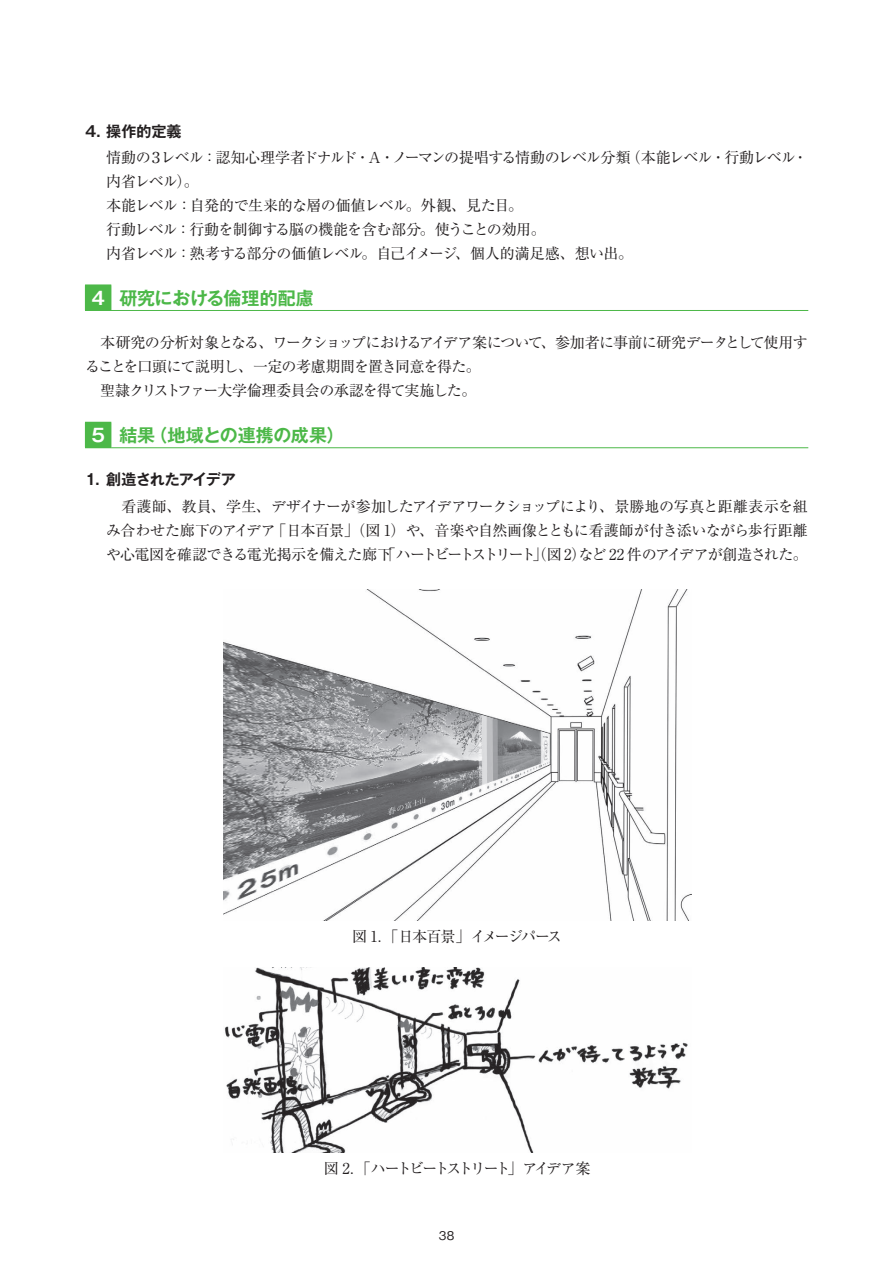
<style>
.page{position:relative;width:893px;height:1263px;background:#fff}
.page>*{position:absolute;margin:0;border:0;box-sizing:border-box;transform-origin:0 0}
.t1{font:700 18px "Gothic MB101 Pro De";letter-spacing:-.01em;color:#4cb848}
.t2{font:15px/24px "Ryumin Pro";letter-spacing:-.06em;color:#231f20}
.t3{font:15px "Ryumin Pro";letter-spacing:-.185em;color:#231f20}
.t4{font:15px "Ryumin Pro";letter-spacing:-.11em;color:#231f20}
.t5{font:700 15px "Gothic MB101 Pro De";letter-spacing:-.035em;color:#231f20}
.t6{font:700 15px "Gothic MB101 Pro De";letter-spacing:-.005em;color:#231f20}
.t7{font:500 12px "Gothic BBB Pro";color:#231f20}
.s1{color:#fff}
</style>
<div class="page">
<svg style="left:85px;top:285px;width:27px;height:26px"></svg>
<hr style="left:111px;top:310px;width:697px;height:1px;background:#4cb848">
<svg style="left:85px;top:422px;width:27px;height:26px"></svg>
<hr style="left:111px;top:447px;width:697px;height:1px;background:#4cb848">
<img style="left:223px;top:590px;width:468px;height:330px">
<img style="left:224px;top:967px;width:464px;height:185px">
<p class="t6" style="left:85px;top:118px;width:98px">4. 操作的定義</p>
<p class="t2" style="left:106px;top:144px;width:703px">情動の３レベル：認知心理学者ドナルド・A・ノーマンの提唱する情動のレベル分類（本能レベル・行動レベル・内省レベル）。<br>本能レベル：自発的で生来的な層の価値レベル。外観、見た目。<br>行動レベル：行動を制御する脳の機能を含む部分。使うことの効用。<br>内省レベル：熟考する部分の価値レベル。自己イメージ、個人的満足感、想い出。</p>
<p class="t1" style="left:91px;top:283px;width:224px"><span class="s1">4</span> 研究における倫理的配慮</p>
<p class="t2" style="left:85px;top:329px;width:724px">　本研究の分析対象となる、ワークショップにおけるアイデア案について、参加者に事前に研究データとして使用することを口頭にて説明し、一定の考慮期間を置き同意を得た。<br>　聖隷クリストファー大学倫理委員会の承認を得て実施した。</p>
<p class="t1" style="left:91px;top:420px;width:255px"><span class="s1">5</span> 結果（地域との連携の成果）</p>
<p class="t5" style="left:85px;top:467px;width:152px">1. 創造されたアイデア</p>
<p class="t2" style="left:106px;top:493px;width:703px;text-align:justify">　看護師、教員、学生、デザイナーが参加したアイデアワークショップにより、景勝地の写真と距離表示を組み合わせた廊下のアイデア「日本百景」（図 1）や、音楽や自然画像とともに看護師が付き添いながら歩行距離や心電図を確認できる電光掲示を備えた廊下「ハートビートストリート」（図 2）など 22 件のアイデアが創造された。</p>
<p class="t4" style="left:352px;top:924px;width:212px">図 1．「日本百景」イメージパース</p>
<p class="t3" style="left:324px;top:1156px;width:268px">図 2．「ハートビートストリート」アイデア案</p>
<p class="t7" style="left:439px;top:1225px;width:17px">38</p>
</div>
